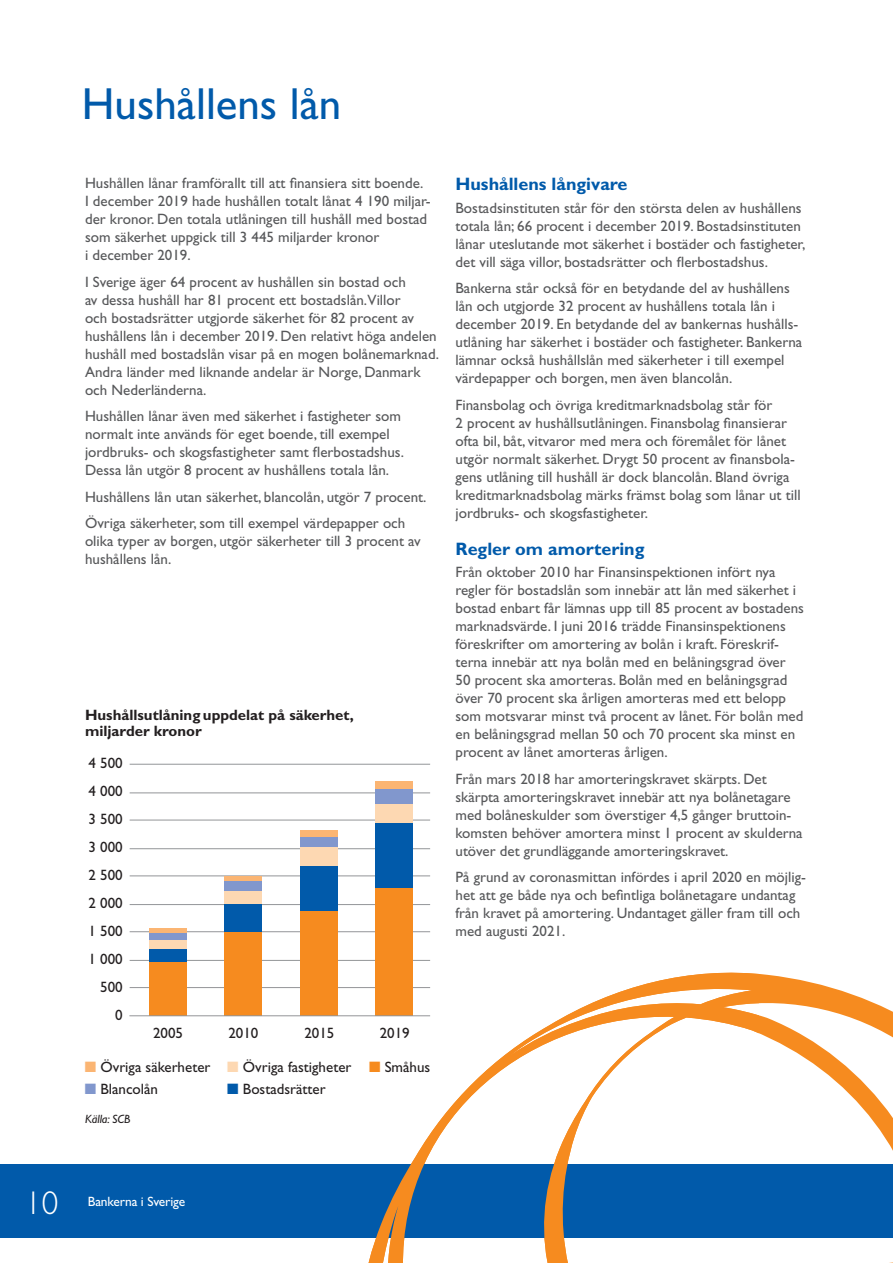
<style>
.page{position:relative;width:893px;height:1263px;background:#fff}
.page>*{position:absolute;margin:0;border:0;box-sizing:border-box;transform-origin:0 0}
.t1{font:45px "Gill Sans";color:#015aaa}
.t2{font:300 33px "Gill Sans";color:#fff}
.t3{font:700 18px "Gill Sans";color:#015aaa}
.t4{font:15px/18px "Gill Sans";color:#57585a}
.t5{font:15px "Gill Sans";color:#231f20}
.t6{font:700 15px/16.5px "Gill Sans";color:#231f20}
.t7{font:13.5px "Gill Sans";letter-spacing:-.01em;color:#fff}
.t8{font:italic 12px "Gill Sans";color:#231f20}
.s1{color:#fbb573}
.s2{color:#8197cd}
.s3{color:#fdd8b2}
.s4{color:#015aaa}
.s5{color:#f68b1f}
</style>
<div class="page">
<svg style="left:758px;top:973px;width:135px;height:290px"></svg>
<div style="left:0;top:1164px;width:893px;height:73px;background:#015aaa"></div>
<svg style="left:350px;top:972px;width:408px;height:291px"></svg>
<hr style="left:130px;top:764px;width:300px;height:1px;background:#939598">
<hr style="left:130px;top:792px;width:300px;height:1px;background:#939598">
<hr style="left:130px;top:820px;width:300px;height:1px;background:#939598">
<hr style="left:130px;top:848px;width:300px;height:1px;background:#939598">
<hr style="left:130px;top:875px;width:300px;height:1px;background:#939598">
<hr style="left:130px;top:904px;width:300px;height:1px;background:#939598">
<hr style="left:130px;top:931px;width:300px;height:1px;background:#939598">
<hr style="left:130px;top:960px;width:300px;height:1px;background:#939598">
<hr style="left:130px;top:987px;width:300px;height:1px;background:#939598">
<div style="left:375px;top:888px;width:38px;height:128px;background:#f68b1f"></div>
<div style="left:300px;top:910px;width:37px;height:106px;background:#f68b1f"></div>
<div style="left:224px;top:932px;width:38px;height:84px;background:#f68b1f"></div>
<div style="left:149px;top:962px;width:37px;height:54px;background:#f68b1f"></div>
<div style="left:375px;top:823px;width:38px;height:65px;background:#015aaa"></div>
<div style="left:300px;top:865px;width:37px;height:45px;background:#015aaa"></div>
<div style="left:224px;top:903px;width:38px;height:29px;background:#015aaa"></div>
<div style="left:149px;top:948px;width:37px;height:14px;background:#015aaa"></div>
<div style="left:375px;top:803px;width:38px;height:20px;background:#fdd8b2"></div>
<div style="left:300px;top:847px;width:37px;height:18px;background:#fdd8b2"></div>
<div style="left:224px;top:891px;width:38px;height:12px;background:#fdd8b2"></div>
<div style="left:149px;top:939px;width:37px;height:9px;background:#fdd8b2"></div>
<div style="left:375px;top:788px;width:38px;height:15px;background:#8197cd"></div>
<div style="left:300px;top:837px;width:37px;height:10px;background:#8197cd"></div>
<div style="left:224px;top:880px;width:38px;height:11px;background:#8197cd"></div>
<div style="left:149px;top:933px;width:37px;height:6px;background:#8197cd"></div>
<div style="left:375px;top:781px;width:38px;height:7px;background:#fbb573"></div>
<div style="left:300px;top:831px;width:37px;height:6px;background:#fbb573"></div>
<hr style="left:224px;top:876px;width:38px;height:4px;background:#fbb573">
<hr style="left:149px;top:929px;width:37px;height:4px;background:#fbb573">
<hr style="left:129px;top:1015px;width:301px;height:1px;background:#939598">
<h1 class="t1" style="left:82px;top:78px;width:261px">Hushållens lån</h1>
<p class="t4" style="left:85px;top:174px;width:347px">Hushållen lånar framförallt till att finansiera sitt boende.<br>I december 2019 hade hushållen totalt lånat 4 190 miljar&shy;der kronor. Den totala utlåningen till hushåll med bostad som säkerhet uppgick till 3 445 miljarder kronor<br>i december 2019.</p>
<p class="t4" style="left:85px;top:273px;width:355px">I Sverige äger 64 procent av hushållen sin bostad och<br>av dessa hushåll har 81 procent ett bostadslån.Villor<br>och bostadsrätter utgjorde säkerhet för 82 procent av hushållens lån i december 2019. Den relativt höga andelen hushåll med bostadslån visar på en mogen bolånemarknad.<br>Andra länder med liknande andelar är Norge, Danmark och Nederländerna.</p>
<p class="t4" style="left:85px;top:407px;width:320px">Hushållen lånar även med säkerhet i fastigheter som normalt inte används för eget boende, till exempel jordbruks- och skogsfastigheter samt flerbostadshus.<br>Dessa lån utgör 8 procent av hushållens totala lån.</p>
<p class="t4" style="left:85px;top:483px;width:343px;line-height:26.5px">Hushållens lån utan säkerhet, blancolån, utgör 7 procent.<br>Övriga säkerheter, som till exempel värdepapper och</p>
<p class="t4" style="left:85px;top:532px;width:337px">olika typer av borgen, utgör säkerheter till 3 procent av hushållens lån.</p>
<p class="t6" style="left:85px;top:706px;width:270px">Hushållsutlåning uppdelat på säkerhet, miljarder kronor</p>
<p class="t5" style="left:88px;top:755px;width:36px">4 500</p>
<p class="t5" style="left:88px;top:783px;width:36px">4 000</p>
<p class="t5" style="left:88px;top:810px;width:36px">3 500</p>
<p class="t5" style="left:88px;top:838px;width:36px">3 000</p>
<p class="t5" style="left:88px;top:866px;width:36px">2 500</p>
<p class="t5" style="left:88px;top:894px;width:36px">2 000</p>
<p class="t5" style="left:88px;top:922px;width:36px">1 500</p>
<p class="t5" style="left:88px;top:950px;width:36px">1 000</p>
<p class="t5" style="left:100px;top:978px;width:24px">500</p>
<p class="t5" style="left:115px;top:1006px;width:9px">0</p>
<p class="t5" style="left:153px;top:1024px;width:31px">2005</p>
<p class="t5" style="left:228px;top:1024px;width:31px">2010</p>
<p class="t5" style="left:304px;top:1024px;width:31px">2015</p>
<p class="t5" style="left:380px;top:1024px;width:31px">2019</p>
<p class="t5" style="left:85px;top:1059px;width:127px"><span class="s1">■</span> Övriga säkerheter</p>
<p class="t5" style="left:85px;top:1081px;width:75px"><span class="s2">■</span> Blancolån</p>
<p class="t5" style="left:227px;top:1059px;width:126px"><span class="s3">■</span> Övriga fastigheter</p>
<p class="t5" style="left:227px;top:1081px;width:100px"><span class="s4">■</span> Bostadsrätter</p>
<p class="t5" style="left:369px;top:1059px;width:63px"><span class="s5">■</span> Småhus</p>
<p class="t8" style="left:85px;top:1112px;width:47px">Källa: SCB</p>
<p class="t3" style="left:455px;top:174px;width:174px">Hushållens långivare</p>
<p class="t4" style="left:455px;top:199px;width:351px">Bostadsinstituten står för den största delen av hushållens totala lån; 66 procent i december 2019. Bostadsinstituten lånar uteslutande mot säkerhet i bostäder och fastigheter, det vill säga villor, bostadsrätter och flerbostadshus.</p>
<p class="t4" style="left:455px;top:279px;width:348px">Bankerna står också för en betydande del av hushållens lån och utgjorde 32 procent av hushållens totala lån i december 2019. En betydande del av bankernas hushålls&shy;utlåning har säkerhet i bostäder och fastigheter. Bankerna lämnar också hushållslån med säkerheter i till exempel värdepapper och borgen, men även blancolån.</p>
<p class="t4" style="left:455px;top:396px;width:347px">Finansbolag och övriga kreditmarknadsbolag står för<br>2 procent av hushållsutlåningen. Finansbolag finansierar ofta bil, båt, vitvaror med mera och föremålet för lånet utgör normalt säkerhet. Drygt 50 procent av finansbola&shy;gens utlåning till hushåll är dock blancolån. Bland övriga kreditmarknadsbolag märks främst bolag som lånar ut till jordbruks- och skogsfastigheter.</p>
<p class="t3" style="left:455px;top:538px;width:191px">Regler om amortering</p>
<p class="t4" style="left:455px;top:563px;width:350px">Från oktober 2010 har Finansinspektionen infört nya regler för bostadslån som innebär att lån med säkerhet i bostad enbart får lämnas upp till 85 procent av bostadens marknadsvärde. I juni 2016 trädde Finansinspektionens föreskrifter om amortering av bolån i kraft. Föreskrif&shy;terna innebär att nya bolån med en belåningsgrad över 50 procent ska amorteras. Bolån med en belåningsgrad över 70 procent ska årligen amorteras med ett belopp som motsvarar minst två procent av lånet. För bolån med en belåningsgrad mellan 50 och 70 procent ska minst en procent av lånet amorteras årligen.</p>
<p class="t4" style="left:455px;top:770px;width:349px">Från mars 2018 har amorteringskravet skärpts. Det skärpta amorteringskravet innebär att nya bolånetagare med bolåneskulder som överstiger 4,5 gånger bruttoin&shy;komsten behöver amortera minst 1 procent av skulderna utöver det grundläggande amorteringskravet.</p>
<p class="t4" style="left:455px;top:868px;width:352px">På grund av coronasmittan infördes i april 2020 en möjlig&shy;het att ge både nya och befintliga bolånetagare undantag från kravet på amortering. Undantaget gäller fram till och med augusti 2021.</p>
<h2 class="t2" style="left:25px;top:1184px;width:34px">10</h2>
<p class="t7" style="left:88px;top:1194px;width:99px">Bankerna i Sverige</p>
</div>
